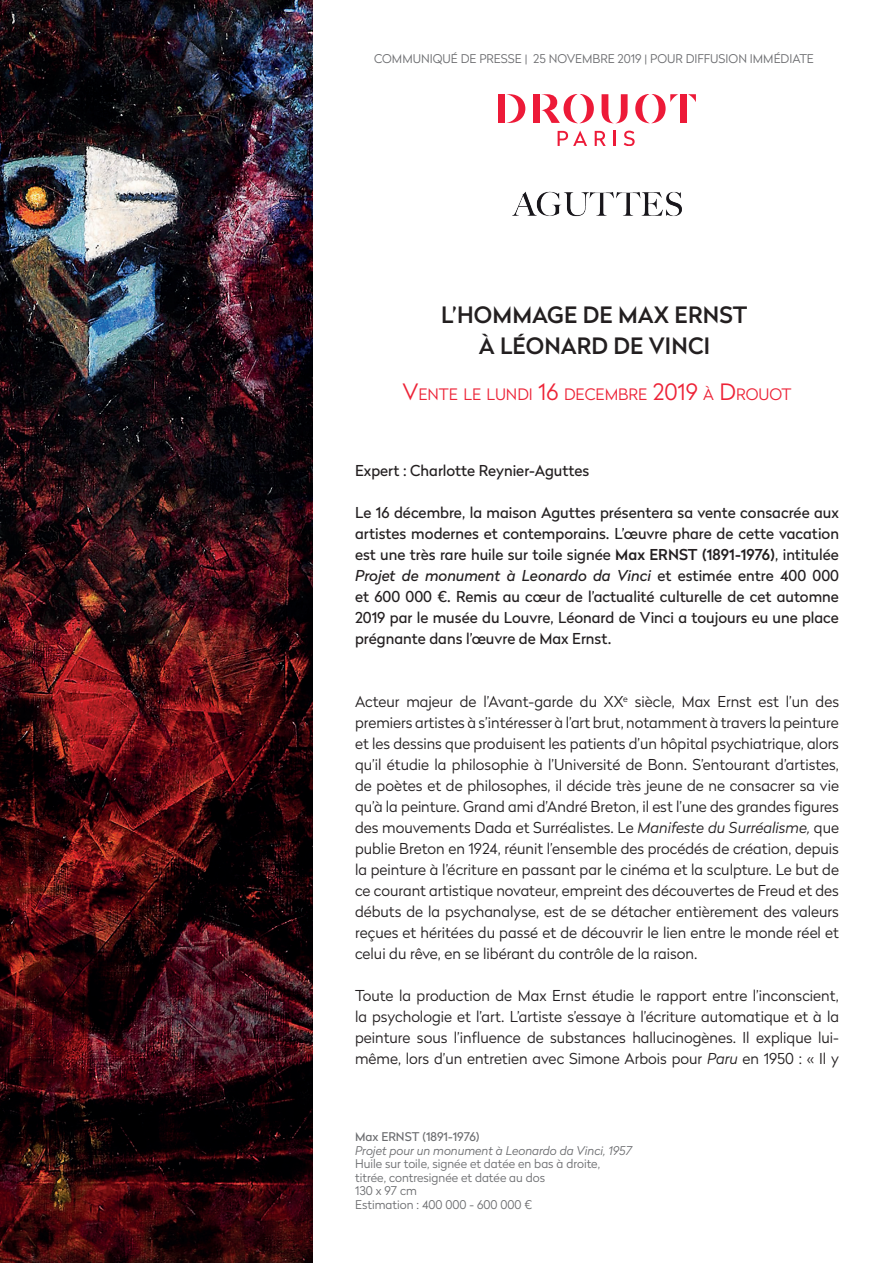
<style>
.page{position:relative;width:893px;height:1263px;background:#fff}
.page>*{position:absolute;margin:0;border:0;box-sizing:border-box;transform-origin:0 0}
.t1{font:500 22.5px/31.5px "Radikal";letter-spacing:.005em;color:#231f20;text-align:center}
.t2{font:300 15.75px "Radikal";color:#ed2337}
.t3{font:300 15px/21px "Radikal";color:#231f20;text-align:justify}
.t4{font:15px/21px "Radikal";color:#231f20;text-align:justify}
.t5{font:300 12px/13.5px "Radikal";color:#6c6d70}
.t6{font:italic 300 12px "Radikal";color:#6c6d70}
.t7{font:12px "Radikal";color:#6c6d70}
.s1{font-size:22.5px}
.s2{font-weight:500}
.s3{font-style:italic}
</style>
<div class="page">
<svg style="left:558px;top:131px;width:29px;height:14px"></svg>
<svg style="left:595px;top:131px;width:10px;height:14px"></svg>
<hr style="left:613px;top:131px;width:3px;height:14px;background:#ed1a38">
<svg style="left:624px;top:131px;width:11px;height:14px"></svg>
<svg style="left:602px;top:95px;width:26px;height:28px"></svg>
<div style="left:533px;top:95px;width:7px;height:28px;background:#ed1a38"></div>
<svg style="left:542px;top:95px;width:52px;height:28px"></svg>
<div style="left:498px;top:95px;width:7px;height:28px;background:#ed1a38"></div>
<svg style="left:507px;top:95px;width:18px;height:28px"></svg>
<svg style="left:689px;top:95px;width:7px;height:7px"></svg>
<svg style="left:635px;top:95px;width:42px;height:28px"></svg>
<div style="left:680px;top:95px;width:6px;height:28px;background:#ed1a38"></div>
<img style="left:0;top:0;width:313px;height:1263px">
<img style="left:512px;top:192px;width:170px;height:24px">
<p class="t5" style="left:374px;top:52px;width:441px">COMMUNIQUÉ DE PRESSE | 25 NOVEMBRE 2019 | POUR DIFFUSION IMMÉDIATE</p>
<h1 class="t1" style="left:441px;top:298px;width:308px">L’HOMMAGE DE MAX ERNST<br>À LÉONARD DE VINCI</h1>
<p class="t2" style="left:402px;top:384px;width:391px"><span class="s1">V</span>ENTE LE LUNDI <span class="s1">16</span> DECEMBRE <span class="s1">2019</span> À <span class="s1">D</span>ROUOT</p>
<p class="t4" style="left:355px;top:459px;width:236px">Expert : Charlotte Reynier-Aguttes</p>
<p class="t4" style="left:355px;top:501px;width:485px">Le 16 décembre, la maison Aguttes présentera sa vente consacrée aux artistes modernes et contemporains. L’œuvre phare de cette vacation est une très rare huile sur toile signée <span class="s2">Max ERNST (1891-1976)</span>, intitulée <span class="s3">Projet de monument à Leonardo da Vinci</span> et estimée entre 400 000 et 600 000 €. Remis au cœur de l’actualité culturelle de cet automne 2019 par le musée du Louvre, Léonard de Vinci a toujours eu une place prégnante dans l’œuvre de Max Ernst.</p>
<p class="t3" style="left:355px;top:690px;width:485px">Acteur majeur de l’Avant-garde du XX<sup>e</sup> siècle, Max Ernst est l’un des premiers artistes à s’intéresser à l’art brut, notamment à travers la peinture et les dessins que produisent les patients d’un hôpital psychiatrique, alors qu’il étudie la philosophie à l’Université de Bonn. S’entourant d’artistes, de poètes et de philosophes, il décide très jeune de ne consacrer sa vie qu’à la peinture. Grand ami d’André Breton, il est l’une des grandes figures des mouvements Dada et Surréalistes. Le <span class="s3">Manifeste du Surréalisme,</span> que publie Breton en 1924, réunit l’ensemble des procédés de création, depuis la peinture à l’écriture en passant par le cinéma et la sculpture. Le but de ce courant artistique novateur, empreint des découvertes de Freud et des débuts de la psychanalyse, est de se détacher entièrement des valeurs reçues et héritées du passé et de découvrir le lien entre le monde réel et celui du rêve, en se libérant du contrôle de la raison.</p>
<p class="t3" style="left:355px;top:984px;width:485px">Toute la production de Max Ernst étudie le rapport entre l’inconscient, la psychologie et l’art. L’artiste s’essaye à l’écriture automatique et à la peinture sous l’influence de substances hallucinogènes. Il explique lui&shy;même, lors d’un entretien avec Simone Arbois pour <span class="s3">Paru</span> en 1950 : « Il y</p>
<p class="t7" style="left:355px;top:1128px;width:126px">Max ERNST (1891-1976)</p>
<p class="t6" style="left:355px;top:1142px;width:278px">Projet pour un monument à Leonardo da Vinci, 1957</p>
<p class="t5" style="left:355px;top:1157px;width:247px">Huile sur toile, signée et datée en bas à droite, titrée, contresignée et datée au dos<br>130 x 97 cm<br>Estimation : 400 000 - 600 000 €</p>
</div>
